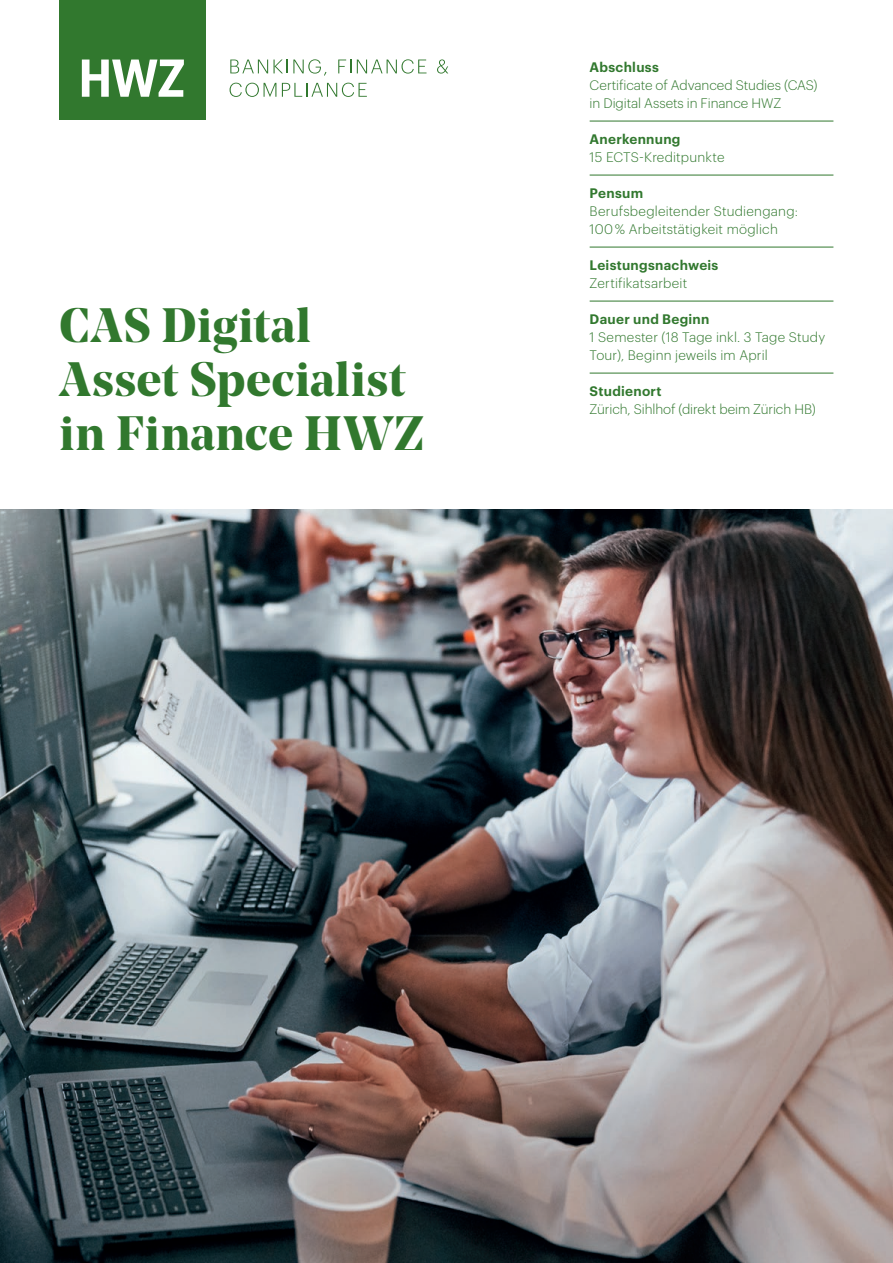
<style>
.page{position:relative;width:893px;height:1263px;background:#fff}
.page>*{position:absolute;margin:0;border:0;box-sizing:border-box;transform-origin:0 0}
.t1{font:700 48px/54px "Noe Display";letter-spacing:.015em;color:#31782e}
.t2{font:300 13.5px/18px "Graphik";letter-spacing:.01em;color:#31782e}
.t3{font:600 13.5px "Graphik";letter-spacing:.02em;color:#31782e}
</style>
<div class="page">
<hr style="left:590px;top:121px;width:243px;height:1px;background:#31782e">
<hr style="left:590px;top:175px;width:243px;height:1px;background:#31782e">
<hr style="left:590px;top:247px;width:243px;height:1px;background:#31782e">
<hr style="left:590px;top:301px;width:243px;height:1px;background:#31782e">
<hr style="left:590px;top:373px;width:243px;height:1px;background:#31782e">
<img style="left:0;top:509px;width:893px;height:754px">
<div style="left:60px;top:0;width:146px;height:119px;background:#31782e"></div>
<svg style="left:230px;top:59px;width:96px;height:17px"></svg>
<svg style="left:338px;top:60px;width:13px;height:13px"></svg>
<svg style="left:357px;top:59px;width:69px;height:15px"></svg>
<svg style="left:437px;top:59px;width:11px;height:15px"></svg>
<svg style="left:230px;top:83px;width:46px;height:14px"></svg>
<svg style="left:282px;top:83px;width:85px;height:14px"></svg>
<svg style="left:82px;top:60px;width:102px;height:37px"></svg>
<h1 class="t1" style="left:60px;top:297px;width:366px">CAS Digital<br>Asset Specialist in Finance HWZ</h1>
<p class="t3" style="left:590px;top:56px;width:71px">Abschluss</p>
<p class="t2" style="left:590px;top:75px;width:229px">Certificate of Advanced Studies (CAS) in Digital Assets in Finance HWZ</p>
<p class="t3" style="left:590px;top:128px;width:92px">Anerkennung</p>
<p class="t2" style="left:590px;top:147px;width:136px">15 ECTS-Kreditpunkte</p>
<p class="t3" style="left:590px;top:182px;width:55px">Pensum</p>
<p class="t2" style="left:590px;top:201px;width:210px">Berufsbegleitender Studiengang:<br>100 % Arbeitstätigkeit möglich</p>
<p class="t3" style="left:590px;top:254px;width:130px">Leistungsnachweis</p>
<p class="t2" style="left:590px;top:273px;width:99px">Zertifikatsarbeit</p>
<p class="t3" style="left:590px;top:308px;width:121px">Dauer und Beginn</p>
<p class="t2" style="left:590px;top:327px;width:237px">1 Semester (18 Tage inkl. 3 Tage Study<br>Tour), Beginn jeweils im April</p>
<p class="t3" style="left:590px;top:380px;width:73px">Studienort</p>
<p class="t2" style="left:590px;top:399px;width:228px">Zürich, Sihlhof (direkt beim Zürich HB)</p>
</div>
